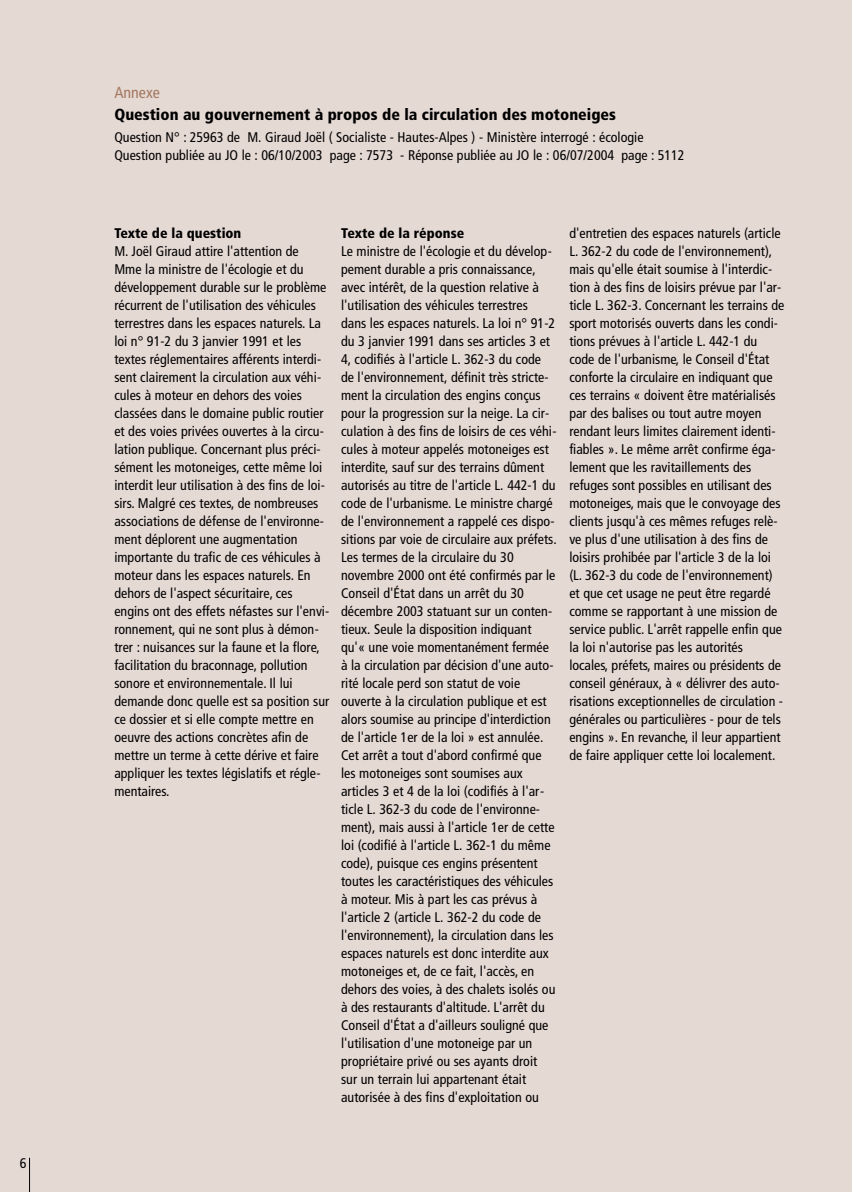
<style>
.page{position:relative;width:852px;height:1192px;background:#fff}
.page>*{position:absolute;margin:0;border:0;box-sizing:border-box;transform-origin:0 0}
.t1{font:900 condensed 16px "Frutiger";color:#000}
.t2{font:condensed 16px "Frutiger";color:#a37860}
.t3{font:condensed 14px/18px "Frutiger";color:#000}
.t4{font:900 condensed 14px "Frutiger";color:#000}
</style>
<div class="page">
<div style="left:0;top:0;width:851px;height:1192px;background:#e5d9d4"></div>
<hr style="left:29px;top:1158px;width:1px;height:34px;background:#000">
<p class="t3" style="left:20px;top:1155px;width:8px">6</p>
<p class="t2" style="left:114px;top:86px;width:47px">Annexe</p>
<p class="t1" style="left:114px;top:108px;width:503px">Question au gouvernement à propos de la circulation des motoneiges</p>
<p class="t3" style="left:114px;top:129px;width:571px">Question N° : 25963 de M. Giraud Joël ( Socialiste - Hautes-Alpes ) - Ministère interrogé : écologie<br>Question publiée au JO le : 06/10/2003 page : 7573 - Réponse publiée au JO le : 06/07/2004 page : 5112</p>
<p class="t4" style="left:114px;top:228px;width:128px">Texte de la question</p>
<p class="t3" style="left:114px;top:244px;width:216px">M. Joël Giraud attire l'attention de Mme la ministre de l'écologie et du développement durable sur le problème récurrent de l'utilisation des véhicules terrestres dans les espaces naturels. La loi n° 91-2 du 3 janvier 1991 et les textes réglementaires afférents interdi&shy;sent clairement la circulation aux véhi&shy;cules à moteur en dehors des voies classées dans le domaine public routier et des voies privées ouvertes à la circu&shy;lation publique. Concernant plus préci&shy;sément les motoneiges, cette même loi interdit leur utilisation à des fins de loi&shy;sirs. Malgré ces textes, de nombreuses associations de défense de l'environne&shy;ment déplorent une augmentation importante du trafic de ces véhicules à moteur dans les espaces naturels. En dehors de l'aspect sécuritaire, ces engins ont des effets néfastes sur l'envi&shy;ronnement, qui ne sont plus à démon&shy;trer : nuisances sur la faune et la flore, facilitation du braconnage, pollution sonore et environnementale. Il lui demande donc quelle est sa position sur ce dossier et si elle compte mettre en oeuvre des actions concrètes afin de mettre un terme à cette dérive et faire appliquer les textes législatifs et régle&shy;mentaires.</p>
<p class="t4" style="left:341px;top:228px;width:125px">Texte de la réponse</p>
<p class="t3" style="left:341px;top:244px;width:217px">Le ministre de l'écologie et du dévelop&shy;pement durable a pris connaissance, avec intérêt, de la question relative à l'utilisation des véhicules terrestres<br>dans les espaces naturels. La loi n° 91-2 du 3 janvier 1991 dans ses articles 3 et 4, codifiés à l'article L. 362-3 du code de l'environnement, définit très stricte&shy;ment la circulation des engins conçus pour la progression sur la neige. La cir&shy;culation à des fins de loisirs de ces véhi&shy;cules à moteur appelés motoneiges est interdite, sauf sur des terrains dûment autorisés au titre de l'article L. 442-1 du code de l'urbanisme. Le ministre chargé de l'environnement a rappelé ces dispo&shy;sitions par voie de circulaire aux préfets.<br>Les termes de la circulaire du 30 novembre 2000 ont été confirmés par le Conseil d'État dans un arrêt du 30 décembre 2003 statuant sur un conten&shy;tieux. Seule la disposition indiquant qu'« une voie momentanément fermée à la circulation par décision d'une auto&shy;rité locale perd son statut de voie ouverte à la circulation publique et est alors soumise au principe d'interdiction de l'article 1er de la loi » est annulée.<br>Cet arrêt a tout d'abord confirmé que les motoneiges sont soumises aux articles 3 et 4 de la loi (codifiés à l'ar&shy;ticle L. 362-3 du code de l'environne&shy;ment), mais aussi à l'article 1er de cette loi (codifié à l'article L. 362-1 du même code), puisque ces engins présentent toutes les caractéristiques des véhicules à moteur. Mis à part les cas prévus à l'article 2 (article L. 362-2 du code de l'environnement), la circulation dans les espaces naturels est donc interdite aux motoneiges et, de ce fait, l'accès, en dehors des voies, à des chalets isolés ou à des restaurants d'altitude. L'arrêt du Conseil d'État a d'ailleurs souligné que l'utilisation d'une motoneige par un propriétaire privé ou ses ayants droit sur un terrain lui appartenant était autorisée à des fins d'exploitation ou</p>
<p class="t3" style="left:569px;top:225px;width:216px">d'entretien des espaces naturels (article L. 362-2 du code de l'environnement), mais qu'elle était soumise à l'interdic&shy;tion à des fins de loisirs prévue par l'ar&shy;ticle L. 362-3. Concernant les terrains de sport motorisés ouverts dans les condi&shy;tions prévues à l'article L. 442-1 du code de l'urbanisme, le Conseil d'État conforte la circulaire en indiquant que ces terrains « doivent être matérialisés par des balises ou tout autre moyen rendant leurs limites clairement identi&shy;fiables ». Le même arrêt confirme éga&shy;lement que les ravitaillements des refuges sont possibles en utilisant des motoneiges, mais que le convoyage des clients jusqu'à ces mêmes refuges relè&shy;ve plus d'une utilisation à des fins de loisirs prohibée par l'article 3 de la loi (L. 362-3 du code de l'environnement) et que cet usage ne peut être regardé comme se rapportant à une mission de service public. L'arrêt rappelle enfin que la loi n'autorise pas les autorités locales, préfets, maires ou présidents de conseil généraux, à « délivrer des auto&shy;risations exceptionnelles de circulation - générales ou particulières - pour de tels engins ». En revanche, il leur appartient de faire appliquer cette loi localement.</p>
</div>
